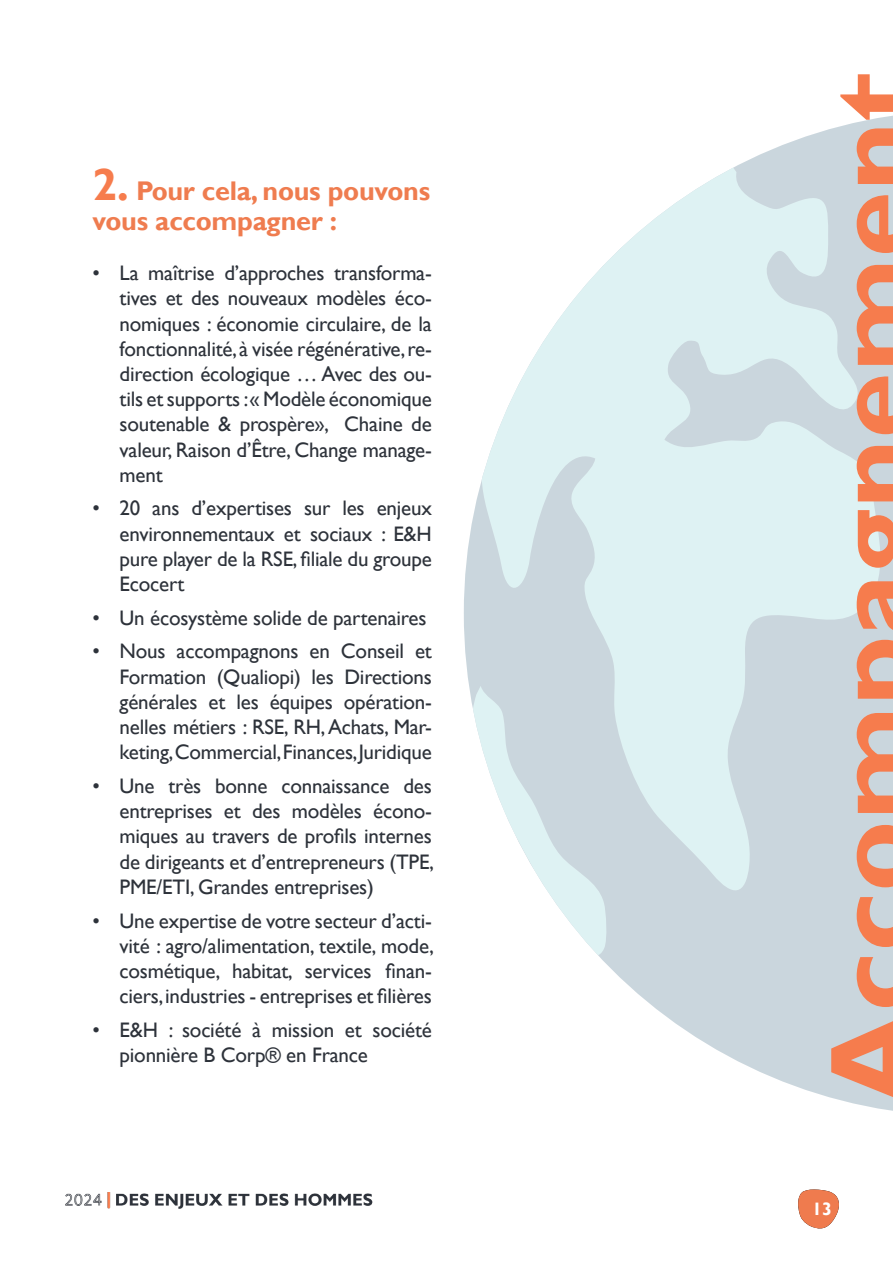
<style>
.page{position:relative;width:893px;height:1263px;background:#fff}
.page>*{position:absolute;margin:0;border:0;box-sizing:border-box;transform-origin:0 0}
.t1{font:700 120px "Gill Sans";color:#f67c4d}
.t2{font:700 27px/30px "Gill Sans";letter-spacing:-.01em;color:#ef7c4f}
.t3{font:21px/25.2px "Gill Sans";letter-spacing:-.01em;color:#2d323a;text-align:justify}
.t4{font:700 18px "Gill Sans";color:#fff}
.s1{font-size:45px;color:#f67c4d}
</style>
<div class="page">
<img style="left:65px;top:1192px;width:308px;height:17px">
<img style="left:798px;top:1189px;width:41px;height:39px">
<svg style="left:464px;top:115px;width:429px;height:996px"></svg>
<svg style="left:474px;top:164px;width:418px;height:733px;background:#d9e8eb"></svg>
<svg style="left:467px;top:686px;width:141px;height:285px"></svg>
<p class="t2" style="left:93px;top:176px;width:339px"><span class="s1">2.</span> Pour cela, nous pouvons vous accompagner :</p>
<p class="t3" style="left:120px;top:261px;width:314px;text-indent:-27px">• La maîtrise d’approches transforma&shy;tives et des nouveaux modèles éco&shy;nomiques : économie circulaire, de la fonctionnalité, à visée régénérative, re&shy;direction écologique … Avec des ou&shy;tils et supports : « Modèle économique soutenable &amp; prospère», Chaine de valeur, Raison d’Être, Change manage&shy;ment</p>
<p class="t3" style="left:120px;top:496px;width:314px;text-indent:-27px">• 20 ans d’expertises sur les enjeux environnementaux et sociaux : E&amp;H pure player de la RSE, filiale du groupe Ecocert</p>
<p class="t3" style="left:93px;top:605px;width:335px">• Un écosystème solide de partenaires</p>
<p class="t3" style="left:120px;top:639px;width:314px;text-indent:-27px">• Nous accompagnons en Conseil et Formation (Qualiopi) les Directions générales et les équipes opération&shy;nelles métiers : RSE, RH, Achats, Mar&shy;keting, Commercial, Finances, Juridique</p>
<p class="t3" style="left:120px;top:774px;width:316px;text-indent:-27px">• Une très bonne connaissance des entreprises et des modèles écono&shy;miques au travers de profils internes de dirigeants et d’entrepreneurs (TPE, PME/ETI, Grandes entreprises)</p>
<p class="t3" style="left:120px;top:908px;width:316px;text-indent:-27px">• Une expertise de votre secteur d’acti&shy;vité : agro/alimentation, textile, mode, cosmétique, habitat, services finan&shy;ciers, industries - entreprises et filières</p>
<p class="t3" style="left:120px;top:1017px;width:314px;text-indent:-27px">• E&amp;H : société à mission et société pionnière B Corp® en France</p>
<h1 class="t1" style="left:800px;top:1105px;width:1034px;rotate:-90deg">Accom a nement</h1>
<p class="t4" style="left:812px;top:1198px;width:21px">13</p>
</div>
